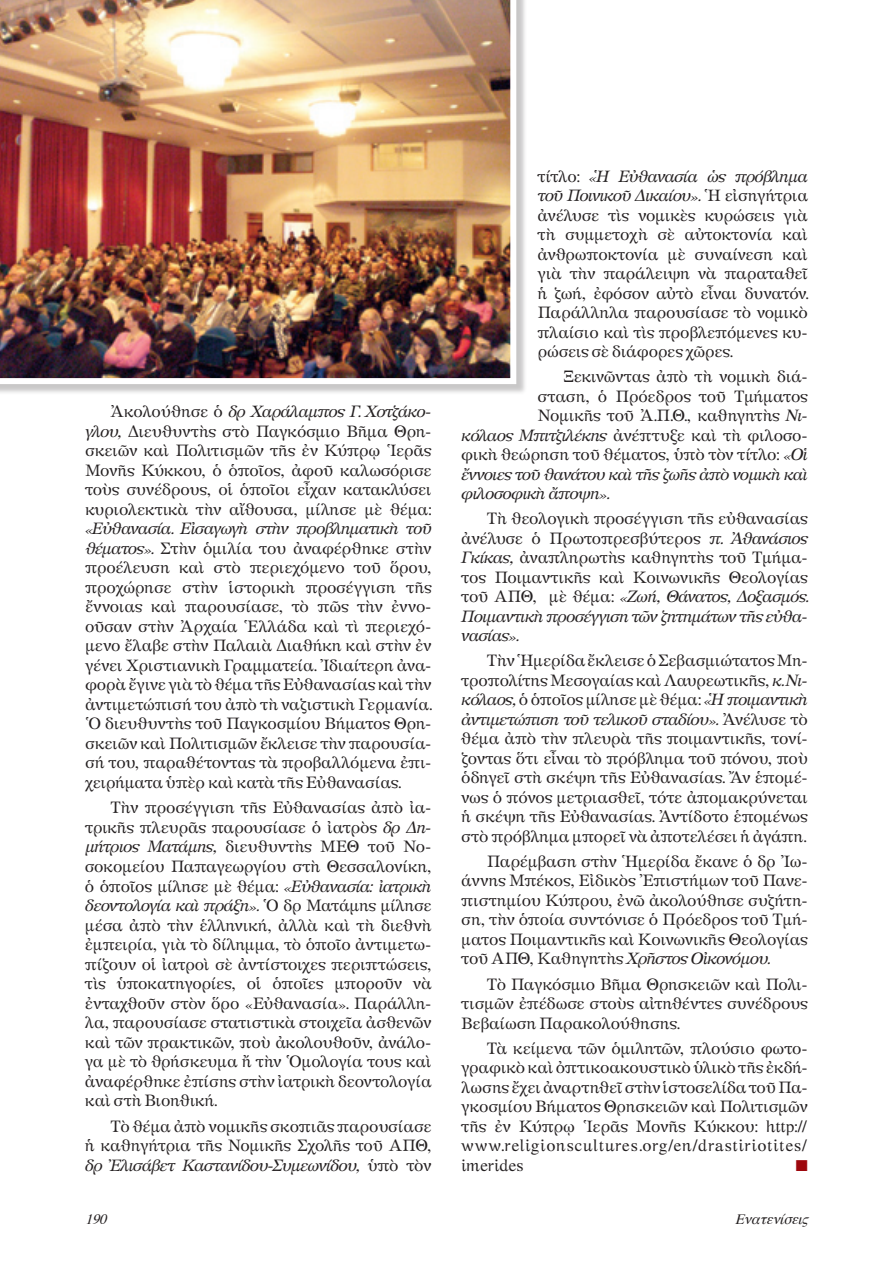
<style>
.page{position:relative;width:893px;height:1263px;background:#fff}
.page>*{position:absolute;margin:0;border:0;box-sizing:border-box;transform-origin:0 0}
.t1{font:15.75px "Zapf Dingbats ITC";color:#9d070d}
.t2{font:15.6px/19.5px "Apollonia";letter-spacing:-.01em;color:#231f20;text-align:justify}
.t3{font:italic 15.6px "Apollonia";letter-spacing:-.055em;color:#231f20}
.t4{font:italic 14.25px "Times";color:#231f20}
.s1{font-style:italic}
</style>
<div class="page">
<div style="left:0;top:0;width:533px;height:400px;background:#231f20;opacity:.25"></div>
<img style="left:0;top:0;width:516px;height:384px">
<p class="t2" style="left:85px;top:402px;width:348px;text-indent:26px">Ἀκολούθησε ὁ <span class="s1">δρ Χαράλαμπος Γ. Χοτζάκο&shy;γλου,</span> Διευθυντὴς στὸ Παγκόσμιο Βῆμα Θρη&shy;σκειῶν καὶ Πολιτισμῶν τῆς ἐν Κύπρῳ Ἱερᾶς Μονῆς Κύκκου, ὁ ὁποῖος, ἀφοῦ καλωσόρισε τοὺς συνέδρους, οἱ ὁποῖοι εἶχαν κατακλύσει κυριολεκτικὰ τὴν αἴθουσα, μίλησε μὲ θέμα:</p>
<p class="t2" style="left:85px;top:519px;width:348px"><span class="s1">«Εὐθανασία. Εἰσαγωγὴ στὴν προβληματικὴ τοῦ θέματος».</span> Στὴν ὁμιλία του ἀναφέρθηκε στὴν προέλευση καὶ στὸ περιεχόμενο τοῦ ὅρου, προχώρησε στὴν ἱστορικὴ προσέγγιση τῆς ἔννοιας καὶ παρουσίασε, τὸ πῶς τὴν ἐννο&shy;οῦσαν στὴν Ἀρχαία Ἑλλάδα καὶ τὶ περιεχό&shy;μενο ἔλαβε στὴν Παλαιὰ Διαθήκη καὶ στὴν ἐν γένει Χριστιανικὴ Γραμματεία. Ἰδιαίτερη ἀνα&shy;φορὰ ἔγινε γιὰ τὸ θέμα τῆς Εὐθανασίας καὶ τὴν ἀντιμετώπισή του ἀπὸ τὴ ναζιστικὴ Γερμανία.<br>Ὁ διευθυντὴς τοῦ Παγκοσμίου Βήματος Θρη&shy;σκειῶν καὶ Πολιτισμῶν ἔκλεισε τὴν παρουσία&shy;σή του, παραθέτοντας τὰ προβαλλόμενα ἐπι&shy;χειρήματα ὑπὲρ καὶ κατὰ τῆς Εὐθανασίας.</p>
<p class="t2" style="left:85px;top:798px;width:348px;text-indent:26px">Τὴν προσέγγιση τῆς Εὐθανασίας ἀπὸ ἰα&shy;τρικῆς πλευρᾶς παρουσίασε ὁ ἰατρὸς <span class="s1">δρ Δη&shy;μήτριος Ματάμης,</span> διευθυντὴς ΜΕΘ τοῦ Νο&shy;σοκομείου Παπαγεωργίου στὴ Θεσσαλονίκη, ὁ ὁποῖος μίλησε μὲ θέμα: <span class="s1">«Εὐθανασία: ἰατρικὴ δεοντολογία καὶ πράξη».</span> Ὁ δρ Ματάμης μίλησε μέσα ἀπὸ τὴν ἑλληνική, ἀλλὰ καὶ τὴ διεθνὴ ἐμπειρία, γιὰ τὸ δίλημμα, τὸ ὁποῖο ἀντιμετω&shy;πίζουν οἱ ἰατροὶ σὲ ἀντίστοιχες περιπτώσεις, τὶς ὑποκατηγορίες, οἱ ὁποῖες μποροῦν νὰ ἐνταχθοῦν στὸν ὅρο «Εὐθανασία». Παράλλη&shy;λα, παρουσίασε στατιστικὰ στοιχεῖα ἀσθενῶν καὶ τῶν πρακτικῶν, ποὺ ἀκολουθοῦν, ἀνάλο&shy;γα μὲ τὸ θρήσκευμα ἤ τὴν Ὁμολογία τους καὶ ἀναφέρθηκε ἐπίσης στὴν ἰατρικὴ δεοντολογία καὶ στὴ Βιοηθική.</p>
<p class="t2" style="left:85px;top:1117px;width:348px;text-indent:26px">Τὸ θέμα ἀπὸ νομικῆς σκοπιᾶς παρουσίασε ἡ καθηγήτρια τῆς Νομικῆς Σχολῆς τοῦ ΑΠΘ, <span class="s1">δρ Ἐλισάβετ Καστανίδου-Συμεωνίδου,</span> ὑπὸ τὸν</p>
<p class="t2" style="left:537px;top:167px;width:272px">τίτλο: <span class="s1">«Ἡ Εὐθανασία ὡς πρόβλημα τοῦ Ποινικοῦ Δικαίου».</span> Ἡ εἰσηγήτρια ἀνέλυσε τὶς νομικὲς κυρώσεις γιὰ τὴ συμμετοχὴ σὲ αὐτοκτονία καὶ ἀνθρωποκτονία μὲ συναίνεση καὶ γιὰ τὴν παράλειψη νὰ παραταθεῖ ἡ ζωή, ἐφόσον αὐτὸ εἶναι δυνατόν.<br>Παράλληλα παρουσίασε τὸ νομικὸ πλαίσιο καὶ τὶς προβλεπόμενες κυ&shy;ρώσεις σὲ διάφορες χῶρες.</p>
<p class="t2" style="left:563px;top:367px;width:246px">Ξεκινῶντας ἀπὸ τὴ νομικὴ διά-</p>
<p class="t2" style="left:537px;top:387px;width:272px">σταση, ὁ Πρόεδρος τοῦ Τμήματος</p>
<p class="t2" style="left:537px;top:406px;width:272px">Νομικῆς τοῦ Ἀ.Π.Θ., καθηγητὴς <span class="s1">Νι-</span></p>
<p class="t2" style="left:461px;top:426px;width:348px"><span class="s1">κόλαος Μπιτζιλέκης</span> ἀνέπτυξε καὶ τὴ φιλοσο-</p>
<p class="t2" style="left:461px;top:445px;width:348px">φικὴ θεώρηση τοῦ θέματος, ὑπὸ τὸν τίτλο: <span class="s1">«Οἱ</span></p>
<p class="t3" style="left:461px;top:464px;width:348px">ἔννοιες τοῦ θανάτου καὶ τῆς ζωῆς ἀπὸ νομικὴ καὶ</p>
<p class="t3" style="left:461px;top:484px;width:149px">φιλοσοφικὴ ἄποψη».</p>
<p class="t2" style="left:461px;top:509px;width:348px;text-indent:26px">Τὴ θεολογικὴ προσέγγιση τῆς εὐθανασίας ἀνέλυσε ὁ Πρωτοπρεσβύτερος <span class="s1">π. Ἀθανάσιος Γκίκας,</span> ἀναπληρωτὴς καθηγητὴς τοῦ Τμήμα&shy;τος Ποιμαντικῆς καὶ Κοινωνικῆς Θεολογίας τοῦ ΑΠΘ, μὲ θέμα: <span class="s1">«Ζωή, Θάνατος, Δοξασμός.<br>Ποιμαντικὴ προσέγγιση τῶν ζητημάτων τῆς εὐθα&shy;νασίας».</span></p>
<p class="t2" style="left:461px;top:651px;width:348px;text-indent:26px">Τὴν Ἡμερίδα ἔκλεισε ὁ Σεβασμιώτατος Μη&shy;τροπολίτης Μεσογαίας καὶ Λαυρεωτικῆς, <span class="s1">κ. Νι&shy;κόλαος,</span> ὁ ὁποῖος μίλησε μὲ θέμα: <span class="s1">«Ἡ ποιμαντικὴ ἀντιμετώπιση τοῦ τελικοῦ σταδίου».</span> Ἀνέλυσε τὸ θέμα ἀπὸ τὴν πλευρὰ τῆς ποιμαντικῆς, τονί&shy;ζοντας ὅτι εἶναι τὸ πρόβλημα τοῦ πόνου, ποὺ ὁδηγεῖ στὴ σκέψη τῆς Εὐθανασίας. Ἄν ἑπομέ&shy;νως ὁ πόνος μετριασθεῖ, τότε ἀπομακρύνεται ἡ σκέψη τῆς Εὐθανασίας. Ἀντίδοτο ἑπομένως στὸ πρόβλημα μπορεῖ νὰ ἀποτελέσει ἡ ἀγάπη.</p>
<p class="t2" style="left:461px;top:852px;width:348px;text-indent:26px">Παρέμβαση στὴν Ἡμερίδα ἔκανε ὁ δρ Ἰω&shy;άννης Μπέκος, Εἰδικὸς Ἐπιστήμων τοῦ Πανε&shy;πιστημίου Κύπρου, ἐνῶ ἀκολούθησε συζήτη&shy;ση, τὴν ὁποία συντόνισε ὁ Πρόεδρος τοῦ Τμή&shy;ματος Ποιμαντικῆς καὶ Κοινωνικῆς Θεολογίας τοῦ ΑΠΘ, Καθηγητὴς <span class="s1">Χρῆστος Οἰκονόμου.</span></p>
<p class="t2" style="left:461px;top:974px;width:348px;text-indent:26px">Τὸ Παγκόσμιο Βῆμα Θρησκειῶν καὶ Πολι&shy;τισμῶν ἐπέδωσε στοὺς αἰτηθέντες συνέδρους Βεβαίωση Παρακολούθησης.</p>
<p class="t2" style="left:461px;top:1038px;width:348px;text-indent:26px">Τὰ κείμενα τῶν ὁμιλητῶν, πλούσιο φωτο&shy;γραφικὸ καὶ ὀπτικοακουστικὸ ὑλικὸ τῆς ἐκδή&shy;λωσης ἔχει ἀναρτηθεῖ στὴν ἱστοσελίδα τοῦ Πα&shy;γκοσμίου Βήματος Θρησκειῶν καὶ Πολιτισμῶν τῆς ἐν Κύπρῳ Ἱερᾶς Μονῆς Κύκκου: http:// www.religionscultures.org/en/drastiriotites/ imerides</p>
<p class="t1" style="left:796px;top:1158px;width:13px">■</p>
<p class="t4" style="left:85px;top:1205px;width:29px">190</p>
<p class="t4" style="left:735px;top:1205px;width:81px">Eνατενίσεις</p>
</div>
